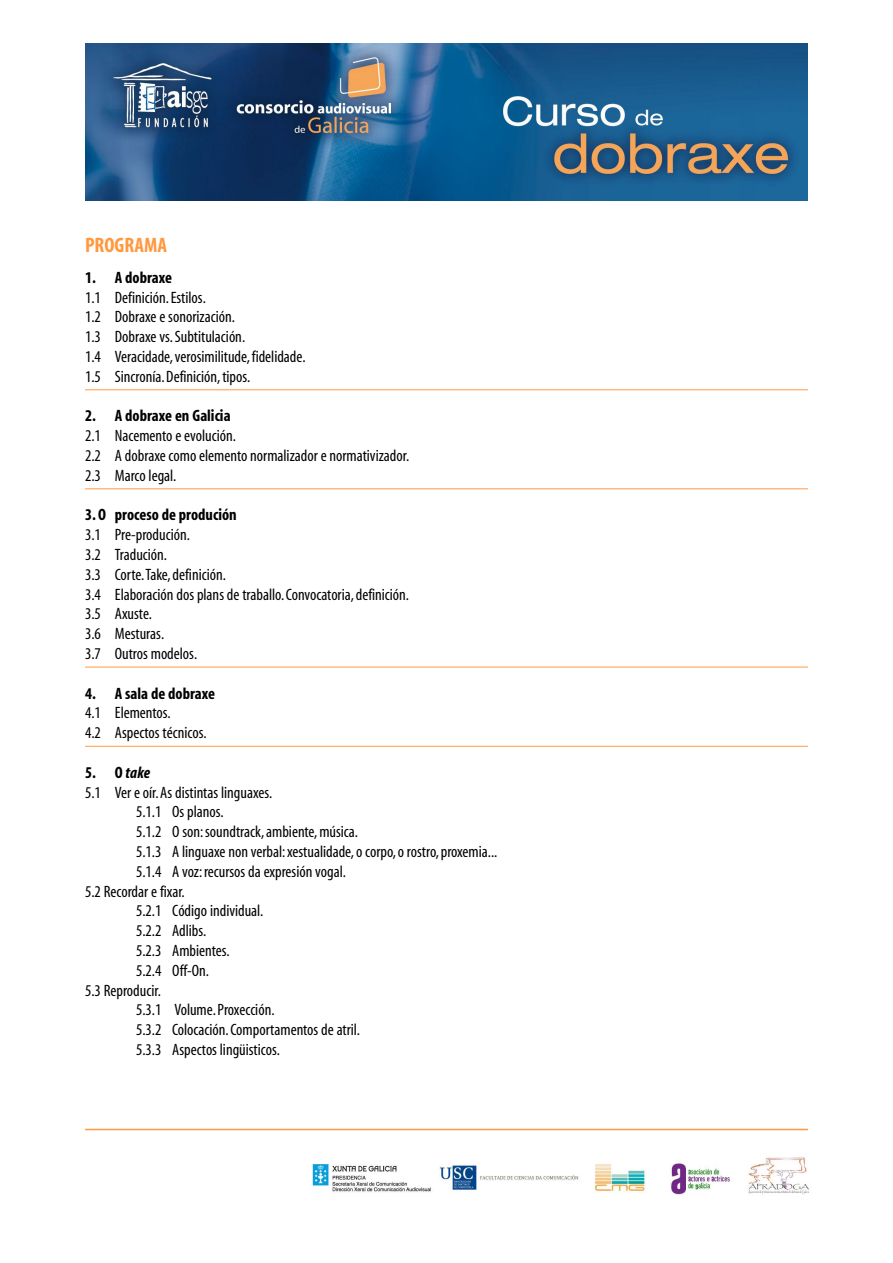
<style>
.page{position:relative;width:893px;height:1263px;background:#fff}
.page>*{position:absolute;margin:0;border:0;box-sizing:border-box;transform-origin:0 0}
.t1{font:700 condensed 21px "Myriad";color:#ff993f}
.t2{font:condensed 16.5px/19.8px "Myriad";color:#000}
.t3{font:700 condensed 16.5px "Myriad";color:#000}
.t4{font:italic 700 condensed 16.5px "Myriad";color:#000}
.s1{font-style:normal}
</style>
<div class="page">
<img style="left:85px;top:44px;width:723px;height:156px">
<hr style="left:85px;top:389px;width:723px;height:1px;background:#ff993f">
<hr style="left:85px;top:488px;width:723px;height:1px;background:#ff993f">
<hr style="left:85px;top:667px;width:723px;height:1px;background:#ff993f">
<hr style="left:85px;top:746px;width:723px;height:1px;background:#ff993f">
<img style="left:312px;top:1157px;width:497px;height:38px">
<hr style="left:85px;top:1129px;width:723px;height:1px;background:#ff993f">
<p class="t1" style="left:85px;top:238px;width:83px">PROGRAMA</p>
<p class="t3" style="left:85px;top:272px;width:89px">1. A dobraxe</p>
<p class="t2" style="left:85px;top:289px;width:222px">1.1 Definición.Estilos.<br>1.2 Dobraxe e sonorización.<br>1.3 Dobraxe vs.Subtitulación.<br>1.4 Veracidade, verosimilitude, fidelidade.<br>1.5 Sincronía.Definición, tipos.</p>
<p class="t3" style="left:85px;top:410px;width:147px">2. A dobraxe en Galicia</p>
<p class="t2" style="left:85px;top:427px;width:326px">2.1 Nacemento e evolución.<br>2.2 A dobraxe como elemento normalizador e normativizador.<br>2.3 Marco legal.</p>
<p class="t3" style="left:85px;top:509px;width:153px">3. O proceso de produción</p>
<p class="t2" style="left:85px;top:526px;width:326px">3.1 Pre-produción.<br>3.2 Tradución.<br>3.3 Corte.Take, definición.<br>3.4 Elaboración dos plans de traballo.Convocatoria, definición.<br>3.5 Axuste.<br>3.6 Mesturas.<br>3.7 Outros modelos.</p>
<p class="t3" style="left:85px;top:687px;width:132px">4. A sala de dobraxe</p>
<p class="t2" style="left:85px;top:704px;width:123px">4.1 Elementos.<br>4.2 Aspectos técnicos.</p>
<p class="t4" style="left:85px;top:767px;width:66px"><span class="s1">5. O</span> take</p>
<p class="t2" style="left:85px;top:784px;width:189px">5.1 Ver e oír.As distintas linguaxes.</p>
<p class="t2" style="left:136px;top:803px;width:89px">5.1.1 Os planos.</p>
<p class="t2" style="left:136px;top:823px;width:224px">5.1.2 O son:soundtrack, ambiente, música.</p>
<p class="t2" style="left:136px;top:843px;width:363px">5.1.3 A linguaxe non verbal:xestualidade, o corpo, o rostro, proxemia...</p>
<p class="t2" style="left:136px;top:863px;width:211px">5.1.4 A voz:recursos da expresión vogal.</p>
<p class="t2" style="left:85px;top:883px;width:101px">5.2 Recordar e fixar.</p>
<p class="t2" style="left:136px;top:902px;width:129px">5.2.1 Código individual.</p>
<p class="t2" style="left:136px;top:922px;width:72px">5.2.2 Adlibs.</p>
<p class="t2" style="left:136px;top:942px;width:95px">5.2.3 Ambientes.</p>
<p class="t2" style="left:136px;top:962px;width:74px">5.2.4 Off-On.</p>
<p class="t2" style="left:85px;top:982px;width:77px">5.3 Reproducir.</p>
<p class="t2" style="left:136px;top:1001px;width:140px">5.3.1 Volume.Proxección.</p>
<p class="t2" style="left:136px;top:1021px;width:226px">5.3.2 Colocación.Comportamentos de atril.</p>
<p class="t2" style="left:136px;top:1041px;width:145px">5.3.3 Aspectos lingüisticos.</p>
</div>
